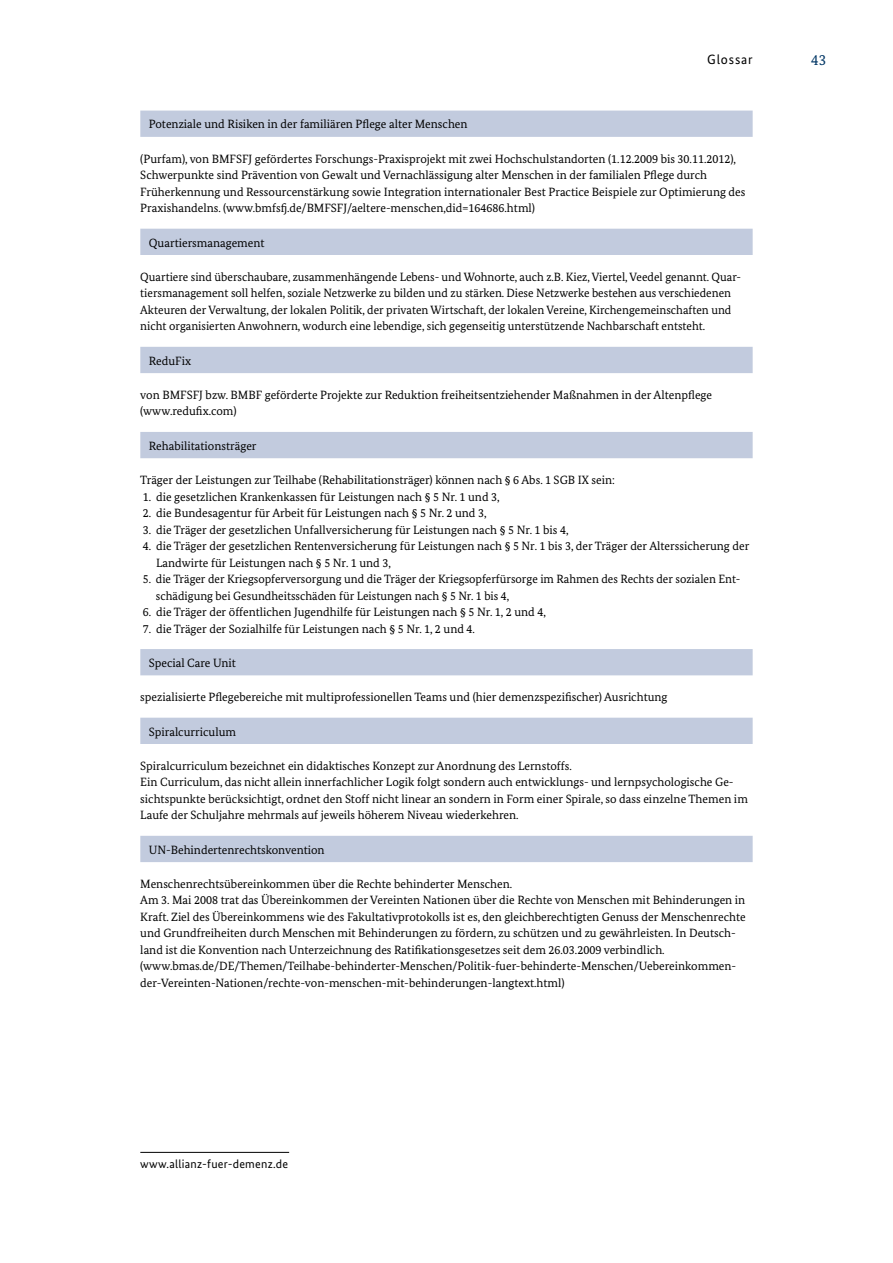
<style>
.page{position:relative;width:893px;height:1263px;background:#fff}
.page>*{position:absolute;margin:0;border:0;box-sizing:border-box;transform-origin:0 0}
.t1{font:15px "Bundes Serif";color:#003665}
.t2{font:13.5px "Bundes Sans";letter-spacing:.06em;color:#000}
.t3{font:12px/16.5px "Bundes Serif";color:#000}
.t4{font:12px "Bundes Sans";letter-spacing:.02em;color:#000}
</style>
<div class="page">
<hr style="left:140px;top:1152px;width:149px;height:1px;background:#000">
<svg style="left:140px;top:111px;width:613px;height:751px"></svg>
<p class="t2" style="left:707px;top:51px;width:47px">Glossar</p>
<p class="t1" style="left:811px;top:50px;width:16px">43</p>
<p class="t3" style="left:149px;top:116px;width:320px">Potenziale und Risiken in der familiären Pflege alter Menschen</p>
<p class="t3" style="left:140px;top:150px;width:607px">(Purfam), von BMFSFJ gefördertes Forschungs-Praxisprojekt mit zwei Hochschulstandorten (1.12.2009 bis 30.11.2012), Schwerpunkte sind Prävention von Gewalt und Vernachlässigung alter Menschen in der familialen Pflege durch Früherkennung und Ressourcenstärkung sowie Integration internationaler Best Practice Beispiele zur Optimierung des Praxishandelns. (www.bmfsfj.de/BMFSFJ/aeltere-menschen,did=164686.html)</p>
<p class="t3" style="left:149px;top:234px;width:117px">Quartiersmanagement</p>
<p class="t3" style="left:140px;top:268px;width:602px">Quartiere sind überschaubare, zusammenhängende Lebens- und Wohnorte, auch z.B. Kiez, Viertel, Veedel genannt. Quar&shy;tiersmanagement soll helfen, soziale Netzwerke zu bilden und zu stärken. Diese Netzwerke bestehen aus verschiedenen Akteuren der Verwaltung, der lokalen Politik, der privaten Wirtschaft, der lokalen Vereine, Kirchengemeinschaften und nicht organisierten Anwohnern, wodurch eine lebendige, sich gegenseitig unterstützende Nachbarschaft entsteht.</p>
<p class="t3" style="left:149px;top:352px;width:44px">ReduFix</p>
<p class="t3" style="left:140px;top:386px;width:573px">von BMFSFJ bzw. BMBF geförderte Projekte zur Reduktion freiheitsentziehender Maßnahmen in der Altenpflege (www.redufix.com)</p>
<p class="t3" style="left:149px;top:437px;width:109px">Rehabilitationsträger</p>
<p class="t3" style="left:140px;top:472px;width:476px">Träger der Leistungen zur Teilhabe (Rehabilitationsträger) können nach § 6 Abs. 1 SGB IX sein:</p>
<p class="t3" style="left:143px;top:488px;width:358px">1. die gesetzlichen Krankenkassen für Leistungen nach § 5 Nr. 1 und 3,</p>
<p class="t3" style="left:143px;top:505px;width:345px">2. die Bundesagentur für Arbeit für Leistungen nach § 5 Nr. 2 und 3,</p>
<p class="t3" style="left:143px;top:521px;width:427px">3. die Träger der gesetzlichen Unfallversicherung für Leistungen nach § 5 Nr. 1 bis 4,</p>
<p class="t3" style="left:156px;top:538px;width:595px;text-indent:-13px">4. die Träger der gesetzlichen Rentenversicherung für Leistungen nach § 5 Nr. 1 bis 3, der Träger der Alterssicherung der<br>Landwirte für Leistungen nach § 5 Nr. 1 und 3,</p>
<p class="t3" style="left:156px;top:570px;width:586px;text-indent:-13px">5. die Träger der Kriegsopferversorgung und die Träger der Kriegsopferfürsorge im Rahmen des Rechts der sozialen Ent&shy;schädigung bei Gesundheitsschäden für Leistungen nach § 5 Nr. 1 bis 4,</p>
<p class="t3" style="left:143px;top:603px;width:404px">6. die Träger der öffentlichen Jugendhilfe für Leistungen nach § 5 Nr. 1, 2 und 4,</p>
<p class="t3" style="left:143px;top:620px;width:334px">7. die Träger der Sozialhilfe für Leistungen nach § 5 Nr. 1, 2 und 4.</p>
<p class="t3" style="left:149px;top:654px;width:89px">Special Care Unit</p>
<p class="t3" style="left:140px;top:689px;width:529px">spezialisierte Pflegebereiche mit multiprofessionellen Teams und (hier demenzspezifischer) Ausrichtung</p>
<p class="t3" style="left:149px;top:723px;width:89px">Spiralcurriculum</p>
<p class="t3" style="left:140px;top:757px;width:609px">Spiralcurriculum bezeichnet ein didaktisches Konzept zur Anordnung des Lernstoffs.<br>Ein Curriculum, das nicht allein innerfachlicher Logik folgt sondern auch entwicklungs- und lernpsychologische Ge&shy;sichtspunkte berücksichtigt, ordnet den Stoff nicht linear an sondern in Form einer Spirale, so dass einzelne Themen im Laufe der Schuljahre mehrmals auf jeweils höherem Niveau wiederkehren.</p>
<p class="t3" style="left:149px;top:841px;width:177px">UN-Behindertenrechtskonvention</p>
<p class="t3" style="left:140px;top:875px;width:607px">Menschenrechtsübereinkommen über die Rechte behinderter Menschen.<br>Am 3. Mai 2008 trat das Übereinkommen der Vereinten Nationen über die Rechte von Menschen mit Behinderungen in Kraft. Ziel des Übereinkommens wie des Fakultativprotokolls ist es, den gleichberechtigten Genuss der Menschenrechte und Grundfreiheiten durch Menschen mit Behinderungen zu fördern, zu schützen und zu gewährleisten. In Deutsch&shy;land ist die Konvention nach Unterzeichnung des Ratifikationsgesetzes seit dem 26.03.2009 verbindlich. (www.bmas.de/DE/Themen/Teilhabe-behinderter-Menschen/Politik-fuer-behinderte-Menschen/Uebereinkommen&shy;der-Vereinten-Nationen/rechte-von-menschen-mit-behinderungen-langtext.html)</p>
<p class="t4" style="left:140px;top:1157px;width:149px">www.allianz-fuer-demenz.de</p>
</div>
